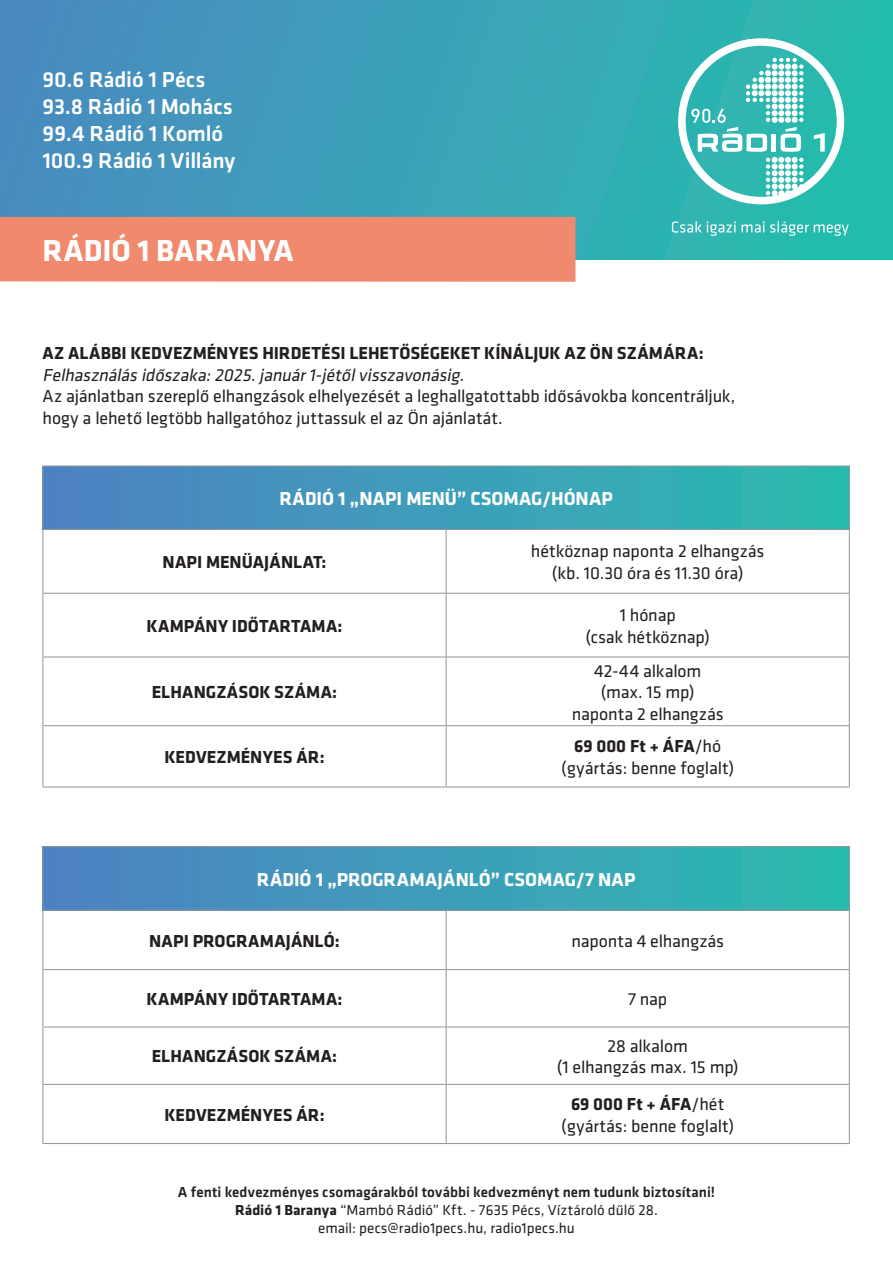
<style>
.page{position:relative;width:893px;height:1263px;background:#fff}
.page>*{position:absolute;margin:0;border:0;box-sizing:border-box;transform-origin:0 0}
.t1{font:700 31.5px "Klavika";letter-spacing:.01em;color:#fff}
.t2{font:500 22.5px "Klavika";letter-spacing:-.005em;color:#fff}
.t3{font:700 19.5px "Klavika";letter-spacing:.005em;color:#fff}
.t4{font:18px "Klavika";letter-spacing:-.01em;color:#231f20}
.t5{font:700 18px "Klavika";letter-spacing:.005em;color:#231f20}
.t6{font:italic 18px "Klavika";color:#231f20}
.t7{font:15px "Klavika";letter-spacing:.005em;color:#231f20}
.t8{font:500 15px "Klavika";letter-spacing:.005em;color:#231f20}
.s1{font-weight:400}
.s2{font-weight:700}
</style>
<div class="page">
<div style="left:0;top:0;width:893px;height:259px;background:linear-gradient(to right,#4c8ac1,#26bead)"></div>
<svg style="left:678px;top:38px;width:166px;height:166px"></svg>
<svg style="left:672px;top:221px;width:63px;height:15px"></svg>
<svg style="left:742px;top:221px;width:22px;height:12px"></svg>
<svg style="left:770px;top:221px;width:79px;height:15px"></svg>
<div style="left:0;top:217px;width:575px;height:65px;background:#f0896d"></div>
<div style="left:43px;top:466px;width:806px;height:63px;background:linear-gradient(to right,#4f81c3,#2bbbaf)"></div>
<hr style="left:43px;top:466px;width:403px;height:1px;background:#939598">
<hr style="left:43px;top:466px;width:1px;height:63px;background:#939598">
<hr style="left:446px;top:466px;width:404px;height:1px;background:#939598">
<hr style="left:849px;top:466px;width:1px;height:63px;background:#939598">
<hr style="left:43px;top:529px;width:403px;height:1px;background:#939598">
<hr style="left:43px;top:530px;width:1px;height:63px;background:#939598">
<hr style="left:446px;top:529px;width:404px;height:1px;background:#939598">
<hr style="left:446px;top:530px;width:1px;height:63px;background:#939598">
<hr style="left:849px;top:530px;width:1px;height:63px;background:#939598">
<hr style="left:43px;top:593px;width:403px;height:1px;background:#939598">
<hr style="left:43px;top:594px;width:1px;height:63px;background:#939598">
<hr style="left:446px;top:593px;width:404px;height:1px;background:#939598">
<hr style="left:446px;top:594px;width:1px;height:63px;background:#939598">
<hr style="left:849px;top:594px;width:1px;height:63px;background:#939598">
<hr style="left:43px;top:657px;width:403px;height:1px;background:#939598">
<hr style="left:43px;top:657px;width:1px;height:68px;background:#939598">
<hr style="left:446px;top:657px;width:404px;height:1px;background:#939598">
<hr style="left:446px;top:657px;width:1px;height:68px;background:#939598">
<hr style="left:849px;top:657px;width:1px;height:68px;background:#939598">
<hr style="left:43px;top:725px;width:403px;height:1px;background:#939598">
<hr style="left:43px;top:726px;width:1px;height:61px;background:#939598">
<hr style="left:446px;top:725px;width:404px;height:1px;background:#939598">
<hr style="left:446px;top:726px;width:1px;height:61px;background:#939598">
<hr style="left:849px;top:726px;width:1px;height:61px;background:#939598">
<hr style="left:43px;top:787px;width:403px;height:1px;background:#939598">
<hr style="left:446px;top:787px;width:404px;height:1px;background:#939598">
<div style="left:43px;top:847px;width:806px;height:63px;background:linear-gradient(to right,#4f81c3,#2bbbaf)"></div>
<hr style="left:43px;top:846px;width:403px;height:1px;background:#939598">
<hr style="left:43px;top:847px;width:1px;height:63px;background:#939598">
<hr style="left:446px;top:846px;width:404px;height:1px;background:#939598">
<hr style="left:849px;top:847px;width:1px;height:63px;background:#939598">
<hr style="left:43px;top:910px;width:403px;height:1px;background:#939598">
<hr style="left:43px;top:910px;width:1px;height:59px;background:#939598">
<hr style="left:446px;top:910px;width:404px;height:1px;background:#939598">
<hr style="left:446px;top:910px;width:1px;height:59px;background:#939598">
<hr style="left:849px;top:910px;width:1px;height:59px;background:#939598">
<hr style="left:43px;top:969px;width:403px;height:1px;background:#939598">
<hr style="left:43px;top:970px;width:1px;height:56px;background:#939598">
<hr style="left:446px;top:969px;width:404px;height:1px;background:#939598">
<hr style="left:446px;top:970px;width:1px;height:56px;background:#939598">
<hr style="left:849px;top:970px;width:1px;height:56px;background:#939598">
<hr style="left:43px;top:1026px;width:403px;height:1px;background:#939598">
<hr style="left:43px;top:1027px;width:1px;height:57px;background:#939598">
<hr style="left:446px;top:1026px;width:404px;height:1px;background:#939598">
<hr style="left:446px;top:1027px;width:1px;height:57px;background:#939598">
<hr style="left:849px;top:1027px;width:1px;height:57px;background:#939598">
<hr style="left:43px;top:1084px;width:403px;height:1px;background:#939598">
<hr style="left:43px;top:1085px;width:1px;height:58px;background:#939598">
<hr style="left:446px;top:1084px;width:404px;height:1px;background:#939598">
<hr style="left:446px;top:1085px;width:1px;height:58px;background:#939598">
<hr style="left:849px;top:1085px;width:1px;height:58px;background:#939598">
<hr style="left:43px;top:1143px;width:403px;height:1px;background:#939598">
<hr style="left:446px;top:1143px;width:404px;height:1px;background:#939598">
<p class="t2" style="left:43px;top:67px;width:164px">90.6 Rádió 1 Pécs</p>
<p class="t2" style="left:43px;top:94px;width:192px">93.8 Rádió 1 Mohács</p>
<p class="t2" style="left:43px;top:121px;width:182px">99.4 Rádió 1 Komló</p>
<p class="t2" style="left:43px;top:148px;width:194px">100.9 Rádió 1 Villány</p>
<p class="t1" style="left:43px;top:233px;width:253px">RÁDIÓ 1 BARANYA</p>
<p class="t5" style="left:43px;top:343px;width:663px">AZ ALÁBBI KEDVEZMÉNYES HIRDETÉSI LEHETŐSÉGEKET KÍNÁLJUK AZ ÖN SZÁMÁRA:</p>
<p class="t6" style="left:43px;top:365px;width:427px">Felhasználás időszaka:2025.január1-jétőlvisszavonásig.</p>
<p class="t4" style="left:43px;top:386px;width:694px">Az ajánlatban szereplő elhangzások elhelyezését a leghallgatottabb idősávokba koncentráljuk,</p>
<p class="t4" style="left:43px;top:408px;width:462px">hogy a lehető legtöbb hallgatóhoz juttassuk el az Ön ajánlatát.</p>
<p class="t3" style="left:279px;top:488px;width:335px">RÁDIÓ 1 „NAPI MENÜ” CSOMAG/HÓNAP</p>
<p class="t5" style="left:163px;top:552px;width:165px">NAPI MENÜAJÁNLAT:</p>
<p class="t4" style="left:531px;top:541px;width:235px">hétköznap naponta 2 elhangzás</p>
<p class="t4" style="left:552px;top:563px;width:193px">(kb. 10.30 óra és 11.30 óra)</p>
<p class="t5" style="left:146px;top:616px;width:198px">KAMPÁNY IDŐTARTAMA:</p>
<p class="t4" style="left:620px;top:605px;width:58px">1 hónap</p>
<p class="t4" style="left:586px;top:627px;width:126px">(csak hétköznap)</p>
<p class="t5" style="left:152px;top:682px;width:187px">ELHANGZÁSOK SZÁMA:</p>
<p class="t4" style="left:594px;top:661px;width:109px">42-44 alkalom</p>
<p class="t4" style="left:601px;top:682px;width:95px">(max. 15 mp)</p>
<p class="t4" style="left:572px;top:704px;width:153px">naponta 2 elhangzás</p>
<p class="t5" style="left:164px;top:747px;width:162px">KEDVEZMÉNYES ÁR:</p>
<p class="t5" style="left:574px;top:736px;width:148px">69 000 Ft + ÁFA<span class="s1">/hó</span></p>
<p class="t4" style="left:561px;top:758px;width:175px">(gyártás: benne foglalt)</p>
<p class="t3" style="left:257px;top:868px;width:380px">RÁDIÓ 1 „PROGRAMAJÁNLÓ” CSOMAG/7 NAP</p>
<p class="t5" style="left:149px;top:931px;width:192px">NAPI PROGRAMAJÁNLÓ:</p>
<p class="t4" style="left:571px;top:931px;width:154px">naponta 4 elhangzás</p>
<p class="t5" style="left:146px;top:989px;width:198px">KAMPÁNY IDŐTARTAMA:</p>
<p class="t4" style="left:628px;top:989px;width:41px">7 nap</p>
<p class="t5" style="left:152px;top:1047px;width:187px">ELHANGZÁSOK SZÁMA:</p>
<p class="t4" style="left:607px;top:1036px;width:82px">28 alkalom</p>
<p class="t4" style="left:557px;top:1057px;width:184px">(1 elhangzás max. 15 mp)</p>
<p class="t5" style="left:164px;top:1105px;width:162px">KEDVEZMÉNYES ÁR:</p>
<p class="t5" style="left:571px;top:1094px;width:155px">69 000 Ft + ÁFA<span class="s1">/hét</span></p>
<p class="t4" style="left:561px;top:1116px;width:175px">(gyártás: benne foglalt)</p>
<p class="t8" style="left:178px;top:1184px;width:539px">A fenti kedvezményes csomagárakból további kedvezményt nem tudunk biztosítani!</p>
<p class="t7" style="left:235px;top:1202px;width:424px"><span class="s2">Rádió 1 Baranya</span> “Mambó Rádió” Kft. - 7635 Pécs, Víztároló dűlő 28.</p>
<p class="t7" style="left:318px;top:1220px;width:258px">email: pecs@radio1pecs.hu, radio1pecs.hu</p>
</div>
